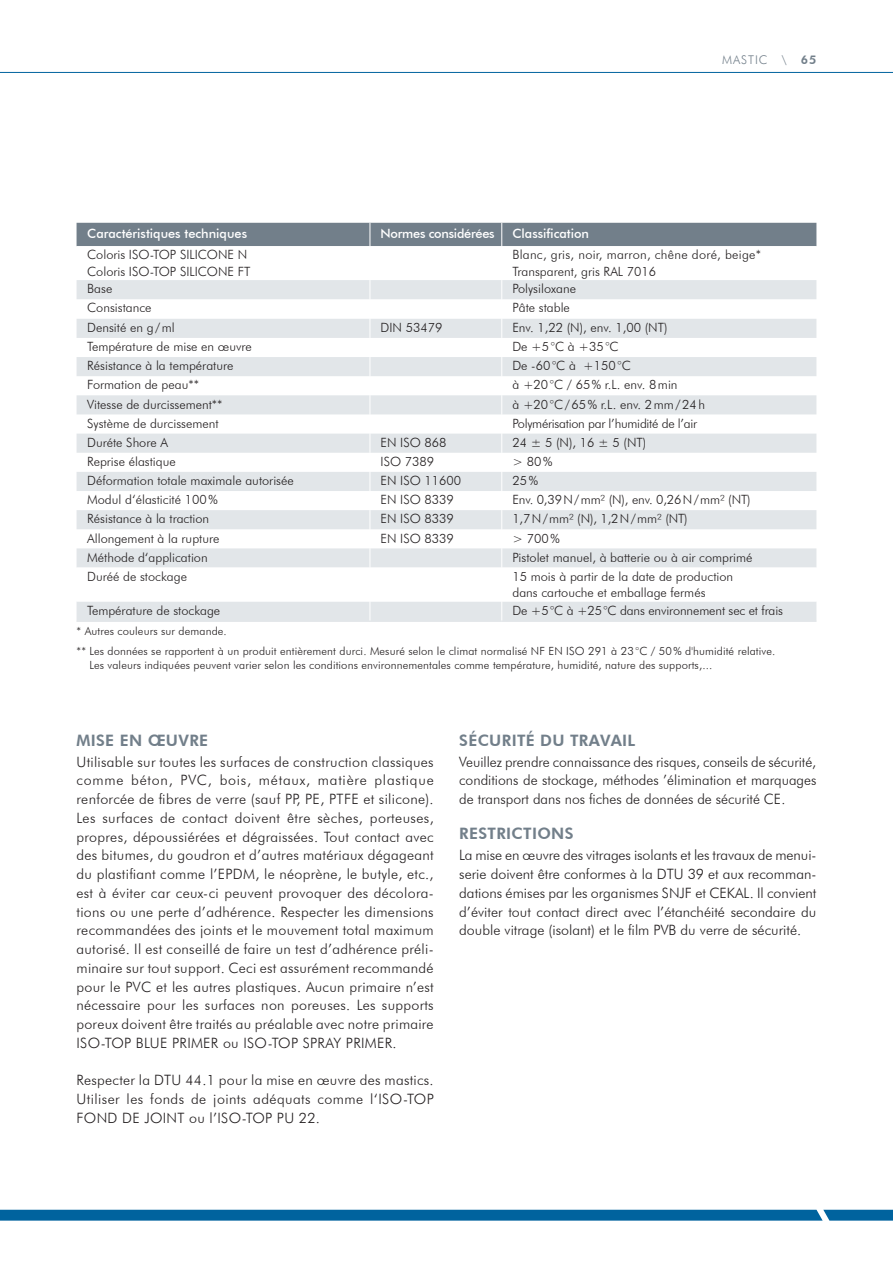
<style>
.page{position:relative;width:893px;height:1263px;background:#fff}
.page>*{position:absolute;margin:0;border:0;box-sizing:border-box;transform-origin:0 0}
.t1{font:800 15.75px "Futura BT";letter-spacing:.02em;color:#727f8a}
.t2{font:300 14.25px/18.8px "Futura BT";color:#231f20;text-align:justify}
.t3{font:300 12.75px/16.5px "Futura BT";color:#231f20}
.t4{font:300 12.75px/16.5px "Futura BT";letter-spacing:.02em;color:#231f20}
.t5{font:500 12.75px "Futura BT";color:#fff}
.t6{font:300 12.75px "Futura BT";letter-spacing:-.02em;color:#231f20}
.t7{font:500 12.75px "Futura BT";letter-spacing:-.02em;color:#fff}
.t8{font:300 12px "Futura BT";letter-spacing:.08em;color:#727f8a}
.t9{font:300 11.25px/20px "Futura BT";letter-spacing:.01em;color:#231f20}
.s1{font-weight:800}
</style>
<div class="page">
<div style="left:77px;top:223px;width:739px;height:23px;background:#727f8a"></div>
<svg style="left:77px;top:280px;width:739px;height:341px"></svg>
<hr style="left:77px;top:621px;width:293px;height:1px;background:#e2e6e9">
<hr style="left:370px;top:621px;width:132px;height:1px;background:#e2e6e9">
<hr style="left:502px;top:621px;width:314px;height:1px;background:#e2e6e9">
<div style="left:0;top:1210px;width:893px;height:10px;background:#00639e"></div>
<hr style="left:0;top:72px;width:893px;height:1px;background:#00639e">
<p class="t8" style="left:722px;top:53px;width:96px">MASTIC \ <span class="s1">65</span></p>
<p class="t5" style="left:87px;top:225px;width:161px">Caractéristiques techniques</p>
<p class="t7" style="left:381px;top:225px;width:115px">Normes considérées</p>
<p class="t5" style="left:512px;top:225px;width:78px">Classification</p>
<p class="t3" style="left:87px;top:246px;width:165px">Coloris ISO-TOP SILICONE N<br>Coloris ISO-TOP SILICONE FT</p>
<p class="t4" style="left:512px;top:246px;width:250px">Blanc, gris, noir, marron, chêne doré, beige*<br>Transparent, gris RAL 7016</p>
<p class="t3" style="left:87px;top:280px;width:27px">Base</p>
<p class="t3" style="left:512px;top:280px;width:65px">Polysiloxane</p>
<p class="t3" style="left:87px;top:300px;width:66px">Consistance</p>
<p class="t3" style="left:512px;top:300px;width:59px">Pâte stable</p>
<p class="t3" style="left:87px;top:319px;width:89px">Densité en g/ml</p>
<p class="t3" style="left:381px;top:319px;width:63px">DIN 53479</p>
<p class="t3" style="left:512px;top:319px;width:157px">Env. 1,22 (N), env. 1,00 (NT)</p>
<p class="t3" style="left:87px;top:338px;width:166px">Température de mise en œuvre</p>
<p class="t3" style="left:512px;top:338px;width:108px">De +5°C à +35°C</p>
<p class="t3" style="left:87px;top:357px;width:148px">Résistance à la température</p>
<p class="t3" style="left:512px;top:357px;width:120px">De -60°C à +150°C</p>
<p class="t3" style="left:87px;top:376px;width:113px">Formation de peau**</p>
<p class="t3" style="left:512px;top:376px;width:167px">à +20°C / 65% r.L. env. 8min</p>
<p class="t3" style="left:87px;top:396px;width:137px">Vitesse de durcissement**</p>
<p class="t3" style="left:512px;top:396px;width:194px">à +20°C/65% r.L. env. 2mm/24h</p>
<p class="t3" style="left:87px;top:415px;width:133px">Système de durcissement</p>
<p class="t6" style="left:512px;top:415px;width:186px">Polymérisation par l’humidité de l’air</p>
<p class="t3" style="left:87px;top:434px;width:82px">Duréte Shore A</p>
<p class="t3" style="left:381px;top:434px;width:68px">EN ISO 868</p>
<p class="t3" style="left:512px;top:434px;width:135px">24 ± 5 (N), 16 ± 5 (NT)</p>
<p class="t3" style="left:87px;top:453px;width:90px">Reprise élastique</p>
<p class="t3" style="left:381px;top:453px;width:55px">ISO 7389</p>
<p class="t3" style="left:512px;top:453px;width:41px">&gt; 80%</p>
<p class="t3" style="left:87px;top:472px;width:208px">Déformation totale maximale autorisée</p>
<p class="t3" style="left:381px;top:472px;width:82px">EN ISO 11600</p>
<p class="t3" style="left:512px;top:472px;width:27px">25%</p>
<p class="t3" style="left:87px;top:491px;width:132px">Modul d‘élasticité 100%</p>
<p class="t3" style="left:381px;top:491px;width:75px">EN ISO 8339</p>
<p class="t3" style="left:512px;top:491px;width:240px">Env. 0,39N/mm² (N), env. 0,26N/mm² (NT)</p>
<p class="t3" style="left:87px;top:510px;width:124px">Résistance à la traction</p>
<p class="t3" style="left:381px;top:510px;width:75px">EN ISO 8339</p>
<p class="t3" style="left:512px;top:510px;width:177px">1,7N/mm² (N), 1,2N/mm² (NT)</p>
<p class="t3" style="left:87px;top:530px;width:134px">Allongement à la rupture</p>
<p class="t3" style="left:381px;top:530px;width:75px">EN ISO 8339</p>
<p class="t3" style="left:512px;top:530px;width:49px">&gt; 700%</p>
<p class="t3" style="left:87px;top:549px;width:122px">Méthode d‘application</p>
<p class="t3" style="left:512px;top:549px;width:242px">Pistolet manuel, à batterie ou à air comprimé</p>
<p class="t3" style="left:87px;top:568px;width:101px">Duréé de stockage</p>
<p class="t3" style="left:512px;top:568px;width:222px">15 mois à partir de la date de production dans cartouche et emballage fermés</p>
<p class="t3" style="left:87px;top:602px;width:135px">Température de stockage</p>
<p class="t3" style="left:512px;top:602px;width:272px">De +5°C à +25°C dans environnement sec et frais</p>
<p class="t9" style="left:77px;top:621px;width:700px">* Autres couleurs sur demande.<br>** Les données se rapportent à un produit entièrement durci. Mesuré selon le climat normalisé NF EN ISO 291 à 23 °C / 50% d'humidité relative.</p>
<p class="t9" style="left:90px;top:655px;width:624px">Les valeurs indiquées peuvent varier selon les conditions environnementales comme température, humidité, nature des supports,...</p>
<p class="t1" style="left:77px;top:730px;width:133px">MISE EN ŒUVRE</p>
<p class="t2" style="left:77px;top:752px;width:359px">Utilisable sur toutes les surfaces de construction classiques comme béton, PVC, bois, métaux, matière plastique renforcée de fibres de verre (sauf PP, PE, PTFE et silicone).<br>Les surfaces de contact doivent être sèches, porteuses, propres, dépoussiérées et dégraissées. Tout contact avec des bitumes, du goudron et d’autres matériaux dégageant du plastifiant comme l’EPDM, le néoprène, le butyle, etc., est à éviter car ceux-ci peuvent provoquer des décolora&shy;tions ou une perte d’adhérence. Respecter les dimensions recommandées des joints et le mouvement total maximum autorisé. Il est conseillé de faire un test d’adhérence préli&shy;minaire sur tout support. Ceci est assurément recommandé pour le PVC et les autres plastiques. Aucun primaire n’est nécessaire pour les surfaces non poreuses. Les supports poreux doivent être traités au préalable avec notre primaire ISO-TOP BLUE PRIMER ou ISO-TOP SPRAY PRIMER.</p>
<p class="t2" style="left:77px;top:1071px;width:359px">Respecter la DTU 44.1 pour la mise en œuvre des mastics.<br>Utiliser les fonds de joints adéquats comme l‘ISO-TOP FOND DE JOINT ou l’ISO-TOP PU 22.</p>
<p class="t1" style="left:459px;top:730px;width:178px">SÉCURITÉ DU TRAVAIL</p>
<p class="t2" style="left:459px;top:752px;width:359px">Veuillez prendre connaissance des risques, conseils de sécurité, conditions de stockage, méthodes ’élimination et marquages de transport dans nos fiches de données de sécurité CE.</p>
<p class="t1" style="left:459px;top:824px;width:116px">RESTRICTIONS</p>
<p class="t2" style="left:459px;top:846px;width:359px">La mise en œuvre des vitrages isolants et les travaux de menui&shy;serie doivent être conformes à la DTU 39 et aux recomman&shy;dations émises par les organismes SNJF et CEKAL. Il convient d’éviter tout contact direct avec l’étanchéité secondaire du double vitrage (isolant) et le film PVB du verre de sécurité.</p>
</div>
